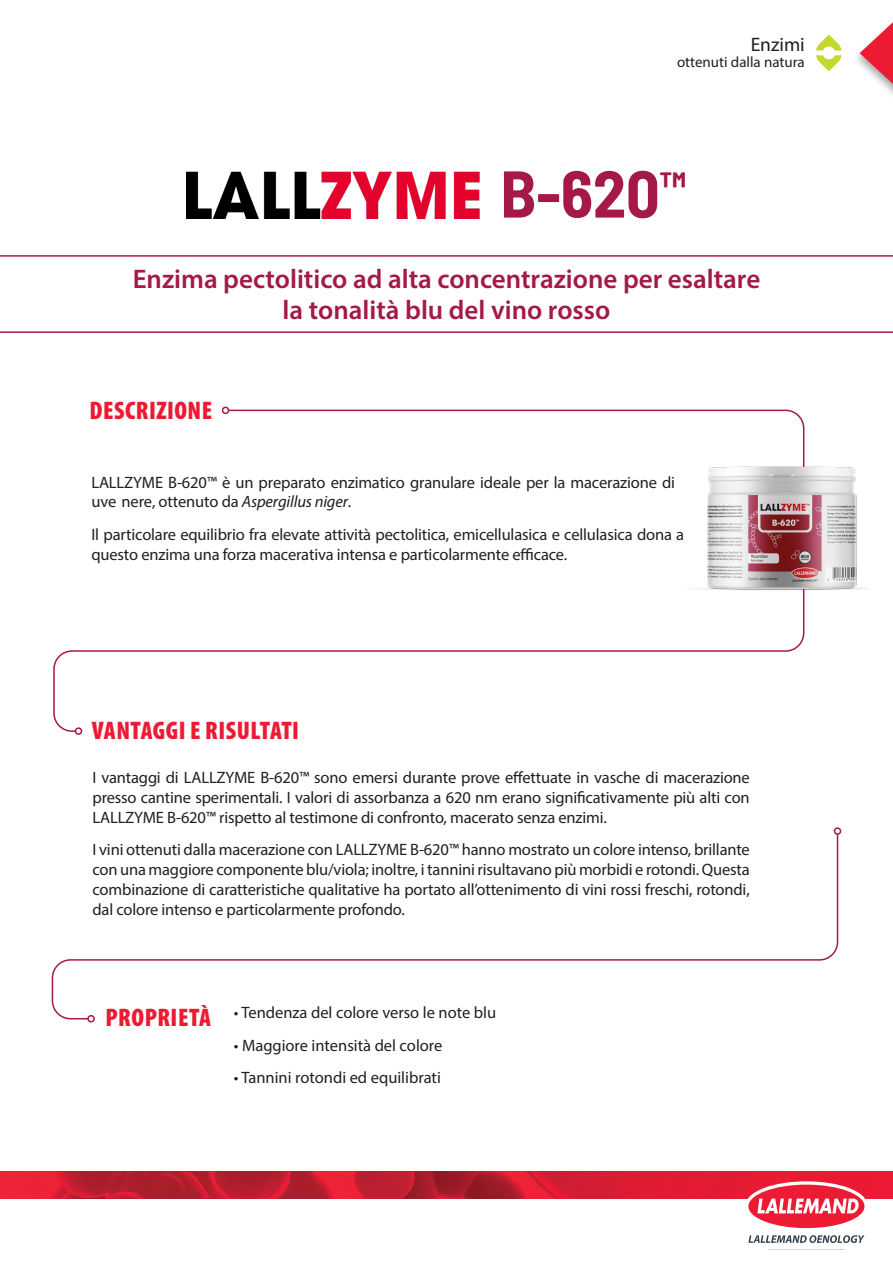
<style>
.page{position:relative;width:893px;height:1263px;background:#fff}
.page>*{position:absolute;margin:0;border:0;box-sizing:border-box;transform-origin:0 0}
.t1{font:700 semi-condensed 66px "Barlow";color:#a41946}
.t2{font:600 27px/31.5px "Myriad Pro";color:#a41946;text-align:center}
.t3{font:900 condensed 25.5px "Myriad Pro";letter-spacing:.02em;color:#ed1a33}
.t4{font:19.5px "Myriad Pro";color:#231f20}
.t5{font:16.5px/19.8px "Myriad Pro";letter-spacing:-.01em;color:#231f20}
.t6{font:15px "Myriad Pro";color:#231f20}
.s1{font-style:italic}
.s2{font-weight:900;font-stretch:condensed;font-size:25.5px;color:#ed1a33}
</style>
<div class="page">
<svg style="left:0;top:255px;width:893px;height:78px"></svg>
<img style="left:0;top:1171px;width:893px;height:27px">
<svg style="left:745px;top:1181px;width:123px;height:62px"></svg>
<svg style="left:860px;top:22px;width:33px;height:62px"></svg>
<svg style="left:816px;top:34px;width:26px;height:37px"></svg>
<img style="left:187px;top:171px;width:293px;height:47px">
<svg style="left:53px;top:409px;width:752px;height:324px"></svg>
<div style="left:75px;top:727px;width:7px;height:8px;border:2px solid #a41946;border-radius:50%"></div>
<div style="left:222px;top:407px;width:7px;height:7px;border:2px solid #a41946;border-radius:50%"></div>
<img style="left:687px;top:409px;width:181px;height:220px">
<svg style="left:51px;top:833px;width:788px;height:187px"></svg>
<div style="left:87px;top:1015px;width:8px;height:7px;border:2px solid #a41946;border-radius:50%"></div>
<div style="left:834px;top:827px;width:7px;height:8px;border:2px solid #a41946;border-radius:50%"></div>
<p class="t4" style="left:751px;top:32px;width:56px">Enzimi</p>
<p class="t6" style="left:677px;top:53px;width:129px">ottenuti dalla natura</p>
<h1 class="t1" style="left:500px;top:146px;width:187px">B-620<sup>™</sup></h1>
<h2 class="t2" style="left:133px;top:262px;width:629px">Enzima pectolitico ad alta concentrazione per esaltare la tonalità blu del vino rosso</h2>
<h3 class="t3" style="left:90px;top:394px;width:124px">DESCRIZIONE</h3>
<p class="t5" style="left:91px;top:472px;width:585px">LALLZYME B-620™ è un preparato enzimatico granulare ideale per la macerazione di uve nere, ottenuto da <span class="s1">Aspergillus niger</span>.</p>
<p class="t5" style="left:91px;top:524px;width:594px">Il particolare equilibrio fra elevate attività pectolitica, emicellulasica e cellulasica dona a questo enzima una forza macerativa intensa e particolarmente efficace.</p>
<h3 class="t3" style="left:92px;top:714px;width:209px">VANTAGGI E RISULTATI</h3>
<p class="t5" style="left:92px;top:767px;width:659px;text-align:justify">I vantaggi di LALLZYME B-620™ sono emersi durante prove effettuate in vasche di macerazione presso cantine sperimentali. I valori di assorbanza a 620 nm erano significativamente più alti con LALLZYME B-620™ rispetto al testimone di confronto, macerato senza enzimi.</p>
<p class="t5" style="left:92px;top:840px;width:659px;text-align:justify">I vini ottenuti dalla macerazione con LALLZYME B-620™ hanno mostrato un colore intenso, brillante con una maggiore componente blu/viola; inoltre, i tannini risultavano più morbidi e rotondi. Questa combinazione di caratteristiche qualitative ha portato all’ottenimento di vini rossi freschi, rotondi, dal colore intenso e particolarmente profondo.</p>
<p class="t5" style="left:106px;top:1002px;width:392px"><span class="s2">PROPRIETÀ</span> • Tendenza del colore verso le note blu</p>
<p class="t5" style="left:234px;top:1035px;width:210px">• Maggiore intensità del colore</p>
<p class="t5" style="left:234px;top:1067px;width:209px">• Tannini rotondi ed equilibrati</p>
</div>
